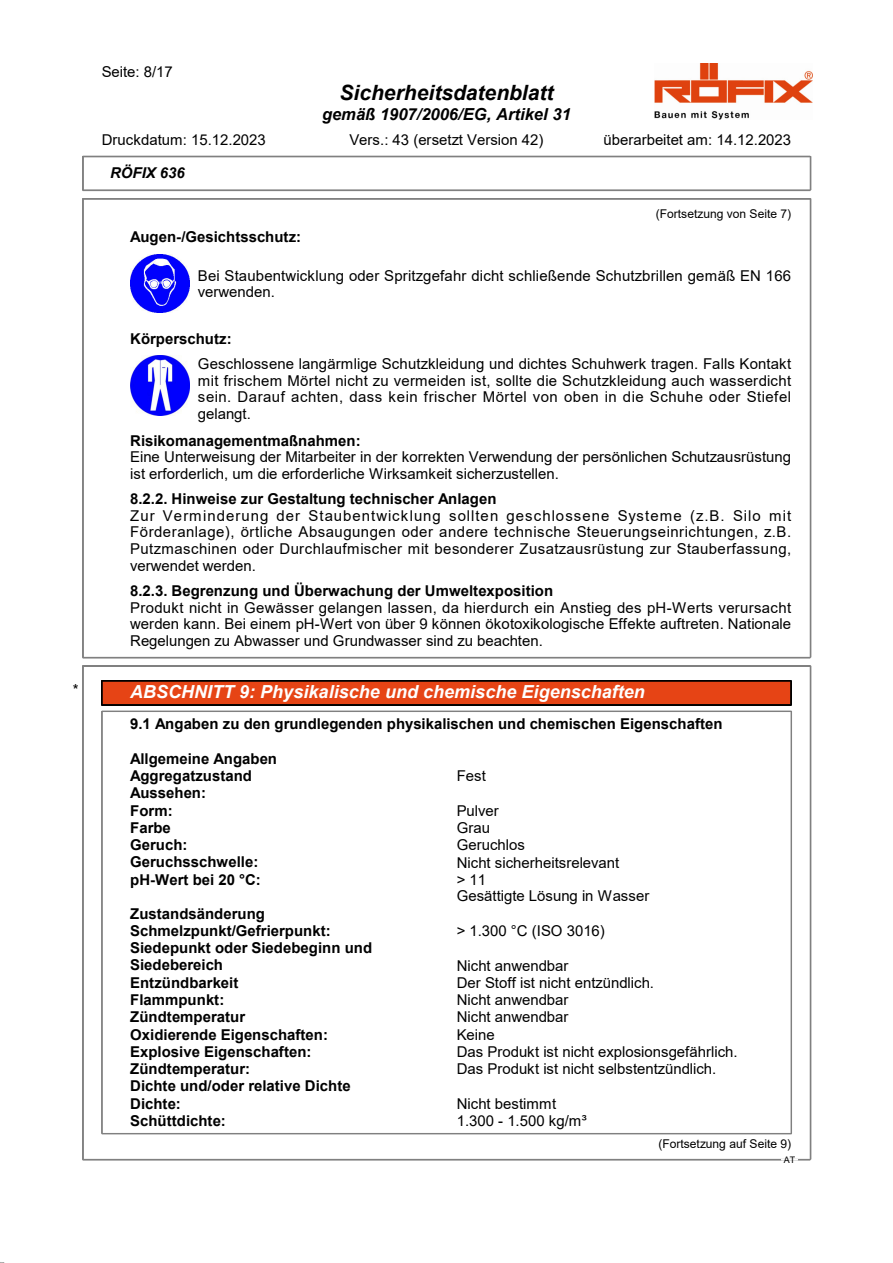
<style>
.page{position:relative;width:893px;height:1263px;background:#fff}
.page>*{position:absolute;margin:0;border:0;box-sizing:border-box;transform-origin:0 0}
.t1{font:italic 700 21px "Arial";color:#000}
.t2{font:italic 700 18px "Arial";color:#fff}
.t3{font:italic 700 16.5px "Arial";color:#000}
.t4{font:15px/16.5px "Arial";color:#000}
.t5{font:700 15px/17.2px "Arial";color:#000}
.t6{font:italic 700 15px "Arial";color:#000}
.t7{font:12px "Arial";letter-spacing:-.005em;color:#000}
.t8{font:9px "Arial";color:#000}
</style>
<div class="page">
<img style="left:654px;top:64px;width:158px;height:55px">
<hr style="left:83px;top:156px;width:727px;height:1px;background:#808080">
<hr style="left:83px;top:157px;width:727px;height:1px;background:#808080">
<hr style="left:83px;top:190px;width:727px;height:1px;background:#808080">
<hr style="left:82px;top:156px;width:1px;height:34px;background:#808080">
<hr style="left:83px;top:156px;width:1px;height:34px;background:#808080">
<hr style="left:810px;top:156px;width:1px;height:34px;background:#808080">
<img style="left:130px;top:254px;width:60px;height:59px">
<img style="left:130px;top:356px;width:60px;height:59px">
<hr style="left:83px;top:198px;width:727px;height:1px;background:#808080">
<hr style="left:83px;top:199px;width:727px;height:1px;background:#808080">
<hr style="left:83px;top:657px;width:727px;height:1px;background:#808080">
<hr style="left:83px;top:658px;width:727px;height:1px;background:#808080">
<hr style="left:82px;top:199px;width:1px;height:458px;background:#808080">
<hr style="left:83px;top:199px;width:1px;height:458px;background:#808080">
<hr style="left:810px;top:199px;width:1px;height:458px;background:#808080">
<div style="left:102px;top:681px;width:689px;height:24px;background:#e64415"></div>
<hr style="left:102px;top:681px;width:689px;height:1px;background:#000">
<hr style="left:102px;top:705px;width:689px;height:1px;background:#000">
<svg style="left:101px;top:681px;width:1px;height:24px"></svg>
<svg style="left:790px;top:682px;width:1px;height:23px"></svg>
<hr style="left:102px;top:711px;width:689px;height:1px;background:#808080">
<hr style="left:102px;top:1133px;width:689px;height:1px;background:#808080">
<hr style="left:102px;top:1134px;width:689px;height:1px;background:#808080">
<hr style="left:101px;top:711px;width:1px;height:422px;background:#808080">
<hr style="left:102px;top:711px;width:1px;height:422px;background:#808080">
<hr style="left:790px;top:711px;width:1px;height:422px;background:#808080">
<hr style="left:791px;top:711px;width:1px;height:422px;background:#808080">
<hr style="left:83px;top:666px;width:727px;height:1px;background:#808080">
<hr style="left:83px;top:1159px;width:727px;height:1px;background:#808080">
<hr style="left:83px;top:1160px;width:727px;height:1px;background:#808080">
<svg style="left:781px;top:1159px;width:16px;height:2px"></svg>
<hr style="left:82px;top:666px;width:1px;height:493px;background:#808080">
<hr style="left:83px;top:666px;width:1px;height:493px;background:#808080">
<hr style="left:810px;top:666px;width:1px;height:493px;background:#808080">
<p class="t4" style="left:102px;top:65px;width:73px">Seite: 8/17</p>
<h1 class="t1" style="left:339px;top:84px;width:216px">Sicherheitsdatenblatt</h1>
<p class="t3" style="left:322px;top:108px;width:250px">gemäß 1907/2006/EG, Artikel 31</p>
<p class="t4" style="left:102px;top:133px;width:165px">Druckdatum: 15.12.2023</p>
<p class="t4" style="left:349px;top:133px;width:195px">Vers.: 43 (ersetzt Version 42)</p>
<p class="t4" style="left:603px;top:133px;width:189px">überarbeitet am: 14.12.2023</p>
<p class="t6" style="left:110px;top:167px;width:76px">RÖFIX 636</p>
<p class="t7" style="left:656px;top:209px;width:137px">(Fortsetzung von Seite 7)</p>
<p class="t5" style="left:130px;top:230px;width:172px">Augen-/Gesichtsschutz:</p>
<p class="t4" style="left:198px;top:268px;width:594px">Bei Staubentwicklung oder Spritzgefahr dicht schließende Schutzbrillen gemäß EN 166 verwenden.</p>
<p class="t5" style="left:130px;top:331px;width:103px">Körperschutz:</p>
<p class="t4" style="left:198px;top:357px;width:594px;text-align:justify">Geschlossene langärmlige Schutzkleidung und dichtes Schuhwerk tragen. Falls Kontakt mit frischem Mörtel nicht zu vermeiden ist, sollte die Schutzkleidung auch wasserdicht sein. Darauf achten, dass kein frischer Mörtel von oben in die Schuhe oder Stiefel gelangt.</p>
<p class="t5" style="left:130px;top:433px;width:232px">Risikomanagementmaßnahmen:</p>
<p class="t4" style="left:130px;top:450px;width:662px">Eine Unterweisung der Mitarbeiter in der korrekten Verwendung der persönlichen Schutzausrüstung ist erforderlich, um die erforderliche Wirksamkeit sicherzustellen.</p>
<p class="t5" style="left:130px;top:492px;width:368px">8.2.2. Hinweise zur Gestaltung technischer Anlagen</p>
<p class="t4" style="left:130px;top:509px;width:662px;text-align:justify">Zur Verminderung der Staubentwicklung sollten geschlossene Systeme (z.B. Silo mit Förderanlage), örtliche Absaugungen oder andere technische Steuerungseinrichtungen, z.B.<br>Putzmaschinen oder Durchlaufmischer mit besonderer Zusatzausrüstung zur Stauberfassung, verwendet werden.</p>
<p class="t5" style="left:130px;top:583px;width:424px">8.2.3. Begrenzung und Überwachung der Umweltexposition</p>
<p class="t4" style="left:130px;top:601px;width:662px;text-align:justify">Produkt nicht in Gewässer gelangen lassen, da hierdurch ein Anstieg des pH-Werts verursacht werden kann. Bei einem pH-Wert von über 9 können ökotoxikologische Effekte auftreten. Nationale Regelungen zu Abwasser und Grundwasser sind zu beachten.</p>
<p class="t4" style="left:73px;top:683px;width:7px">*</p>
<p class="t2" style="left:130px;top:685px;width:516px">ABSCHNITT 9: Physikalische und chemische Eigenschaften</p>
<p class="t5" style="left:130px;top:717px;width:593px">9.1 Angaben zu den grundlegenden physikalischen und chemischen Eigenschaften</p>
<p class="t5" style="left:130px;top:751px;width:148px">Allgemeine Angaben<br>Aggregatzustand</p>
<p class="t4" style="left:456px;top:769px;width:31px">Fest</p>
<p class="t5" style="left:130px;top:786px;width:77px">Aussehen:<br>Form:</p>
<p class="t4" style="left:456px;top:804px;width:44px">Pulver</p>
<p class="t5" style="left:130px;top:820px;width:42px">Farbe</p>
<p class="t4" style="left:456px;top:821px;width:35px">Grau</p>
<p class="t5" style="left:130px;top:838px;width:59px">Geruch:</p>
<p class="t4" style="left:456px;top:838px;width:70px">Geruchlos</p>
<p class="t5" style="left:130px;top:855px;width:130px">Geruchsschwelle:</p>
<p class="t4" style="left:456px;top:855px;width:164px">Nicht sicherheitsrelevant</p>
<p class="t5" style="left:130px;top:872px;width:132px">pH-Wert bei 20 °C:</p>
<p class="t4" style="left:456px;top:873px;width:194px">&gt; 11<br>Gesättigte Lösung in Wasser</p>
<p class="t5" style="left:130px;top:906px;width:202px">Zustandsänderung<br>Schmelzpunkt/Gefrierpunkt:</p>
<p class="t4" style="left:456px;top:924px;width:150px">&gt; 1.300 °C (ISO 3016)</p>
<p class="t5" style="left:130px;top:941px;width:243px">Siedepunkt oder Siedebeginn und<br>Siedebereich</p>
<p class="t4" style="left:456px;top:958px;width:113px">Nicht anwendbar</p>
<p class="t5" style="left:130px;top:975px;width:110px">Entzündbarkeit</p>
<p class="t4" style="left:456px;top:976px;width:199px">Der Stoff ist nicht entzündlich.</p>
<p class="t5" style="left:130px;top:992px;width:96px">Flammpunkt:</p>
<p class="t4" style="left:456px;top:993px;width:113px">Nicht anwendbar</p>
<p class="t5" style="left:130px;top:1010px;width:116px">Zündtemperatur</p>
<p class="t4" style="left:456px;top:1010px;width:113px">Nicht anwendbar</p>
<p class="t5" style="left:130px;top:1027px;width:199px">Oxidierende Eigenschaften:</p>
<p class="t4" style="left:456px;top:1028px;width:39px">Keine</p>
<p class="t5" style="left:130px;top:1044px;width:183px">Explosive Eigenschaften:</p>
<p class="t4" style="left:456px;top:1045px;width:282px">Das Produkt ist nicht explosionsgefährlich.</p>
<p class="t5" style="left:130px;top:1062px;width:121px">Zündtemperatur:</p>
<p class="t4" style="left:456px;top:1062px;width:261px">Das Produkt ist nicht selbstentzündlich.</p>
<p class="t5" style="left:130px;top:1079px;width:222px">Dichte und/oder relative Dichte<br>Dichte:</p>
<p class="t4" style="left:456px;top:1097px;width:101px">Nicht bestimmt</p>
<p class="t5" style="left:130px;top:1113px;width:97px">Schüttdichte:</p>
<p class="t4" style="left:456px;top:1114px;width:131px">1.300 - 1.500 kg/m³</p>
<p class="t7" style="left:658px;top:1140px;width:134px">(Fortsetzung auf Seite 9)</p>
<p class="t8" style="left:783px;top:1156px;width:13px">AT</p>
</div>
